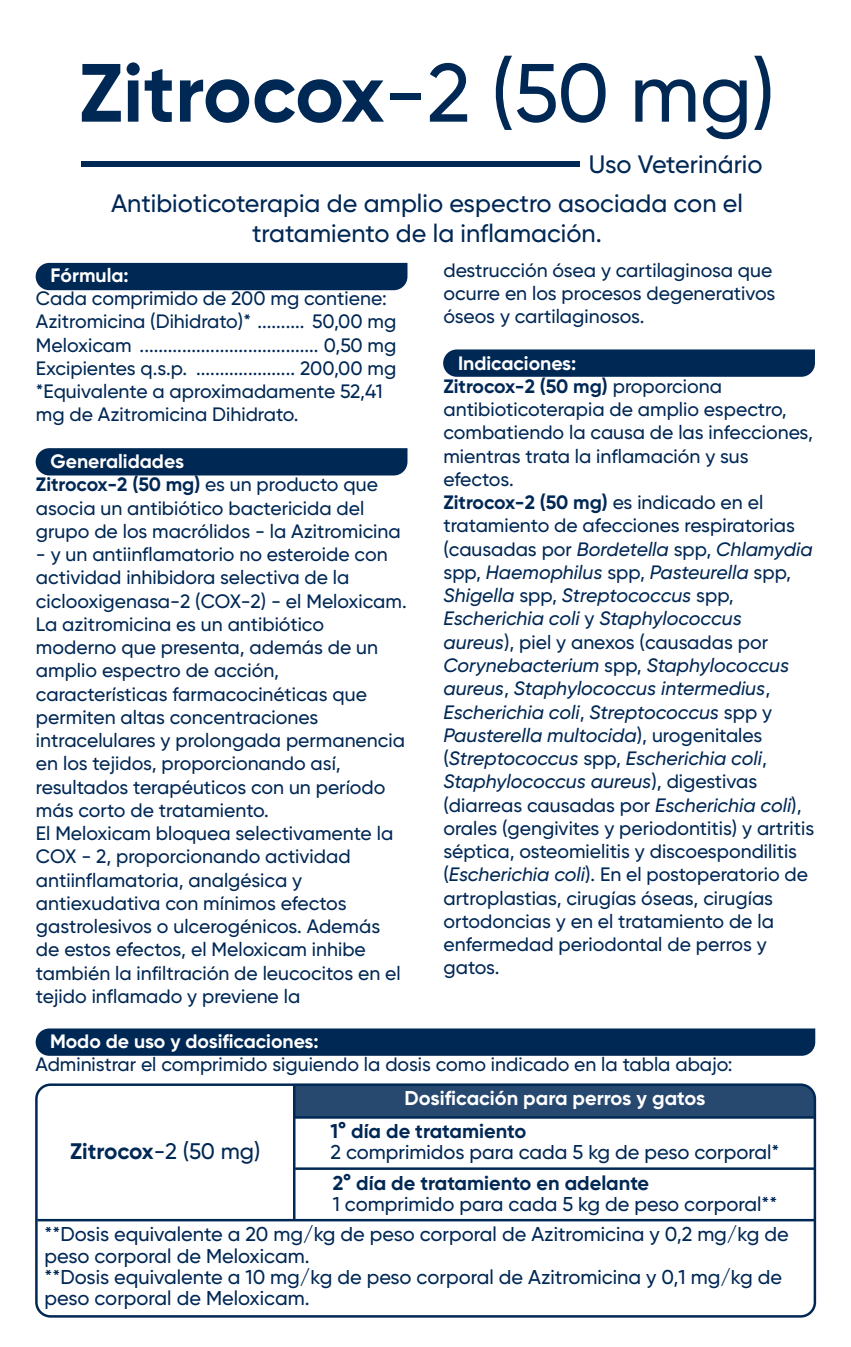
<style>
.page{position:relative;width:851px;height:1347px;background:#fff}
.page>*{position:absolute;margin:0;border:0;box-sizing:border-box;transform-origin:0 0}
.t1{font:700 82.5px "Gilroy";color:#002855}
.t2{font:500 25.25px/39px "Gilroy";color:#002855}
.t3{font:700 22.5px "Gilroy";color:#002855}
.t4{font:500 20px/21.2px "Gilroy";color:#002855}
.t5{font:700 20px "Gilroy";color:#002855}
.t6{font:700 20px "Gilroy";color:#fff}
.t7{font:500 19.5px/23.2px "Gilroy";color:#002855}
.t8{font:700 19.5px "Gilroy";color:#fff}
.s1{font-weight:500}
.s2{font-weight:700;color:#fff}
.s3{font-weight:700}
.s4{font-style:italic}
</style>
<div class="page">
<div style="left:36px;top:263px;width:371px;height:27px;background:#002855"></div>
<div style="left:36px;top:448px;width:371px;height:27px;background:#002855"></div>
<svg style="left:443px;top:349px;width:371px;height:28px"></svg>
<div style="left:36px;top:1028px;width:779px;height:27px;background:#002855"></div>
<div style="left:81px;top:161px;width:498px;height:6px;background:#002855"></div>
<div style="left:295px;top:1086px;width:518px;height:30px;background:#27486f"></div>
<hr style="left:294px;top:1116px;width:521px;height:2px;background:#002855">
<hr style="left:37px;top:1218px;width:777px;height:3px;background:#002855">
<hr style="left:293px;top:1084px;width:2px;height:135px;background:#002855">
<div style="left:35px;top:1083px;width:781px;height:234px;border:2px solid #002855;border-radius:14px"></div>
<hr style="left:295px;top:1167px;width:520px;height:2px;background:#002855">
<h1 class="t1" style="left:79px;top:41px;width:697px">Zitrocox<span class="s1">-2 (50 mg)</span></h1>
<p class="t2" style="left:111px;top:144px;width:653px;text-indent:477px">Uso Veterinário<br>Antibioticoterapia de amplio espectro asociada con el</p>
<p class="t2" style="left:252px;top:213px;width:351px">tratamiento de la inflamación.</p>
<p class="t7" style="left:443px;top:258px;width:333px">destrucción ósea y cartilaginosa que ocurre en los procesos degenerativos óseos y cartilaginosos.</p>
<p class="t7" style="left:443px;top:351px;width:372px;text-indent:15px"><span class="s2">Indicaciones:<br></span><span class="s3">Zitrocox-2 (50 mg)</span> proporciona antibioticoterapia de amplio espectro, combatiendo la causa de las infecciones, mientras trata la inflamación y sus efectos.<br><span class="s3">Zitrocox-2 (50 mg)</span> es indicado en el tratamiento de afecciones respiratorias (causadas por <span class="s4">Bordetella</span> spp, <span class="s4">Chlamydia </span>spp, <span class="s4">Haemophilus</span> spp, <span class="s4">Pasteurella</span> spp, <span class="s4">Shigella</span> spp, <span class="s4">Streptococcus</span> spp, <span class="s4">Escherichia coli</span> y <span class="s4">Staphylococcus aureus</span>), piel y anexos (causadas por <span class="s4">Corynebacterium</span> spp, <span class="s4">Staphylococcus aureus</span>, <span class="s4">Staphylococcus intermedius</span>, <span class="s4">Escherichia coli</span>, <span class="s4">Streptococcus</span> spp y <span class="s4">Pausterella multocida</span>), urogenitales (<span class="s4">Streptococcus</span> spp, <span class="s4">Escherichia coli</span>, <span class="s4">Staphylococcus aureus</span>), digestivas (diarreas causadas por <span class="s4">Escherichia coli</span>), orales (gengivites y periodontitis) y artritis séptica, osteomielitis y discoespondilitis (<span class="s4">Escherichia coli</span>). En el postoperatorio de artroplastias, cirugías óseas, cirugías ortodoncias y en el tratamiento de la enfermedad periodontal de perros y gatos.</p>
<p class="t8" style="left:50px;top:263px;width:80px">Fórmula:</p>
<p class="t7" style="left:36px;top:286px;width:362px">Cada comprimido de 200 mg contiene:<br>Azitromicina (Dihidrato)* .......... 50,00 mg Meloxicam ...................................... 0,50 mg Excipientes q.s.p. ..................... 200,00 mg *Equivalente a aproximadamente 52,41 mg de Azitromicina Dihidrato.</p>
<p class="t7" style="left:36px;top:449px;width:366px;text-indent:15px"><span class="s2">Generalidades<br></span><span class="s3">Zitrocox-2 (50 mg)</span> es un producto que asocia un antibiótico bactericida del grupo de los macrólidos - la Azitromicina</p>
<p class="t7" style="left:36px;top:542px;width:372px">- y un antiinflamatorio no esteroide con actividad inhibidora selectiva de la ciclooxigenasa-2 (COX-2) - el Meloxicam.<br>La azitromicina es un antibiótico moderno que presenta, además de un amplio espectro de acción, características farmacocinéticas que permiten altas concentraciones intracelulares y prolongada permanencia en los tejidos, proporcionando así, resultados terapéuticos con un período más corto de tratamiento.<br>El Meloxicam bloquea selectivamente la COX - 2, proporcionando actividad antiinflamatoria, analgésica y antiexudativa con mínimos efectos gastrolesivos o ulcerogénicos. Además de estos efectos, el Meloxicam inhibe también la infiltración de leucocitos en el tejido inflamado y previene la</p>
<p class="t8" style="left:50px;top:1028px;width:270px">Modo de uso y dosificaciones:</p>
<p class="t7" style="left:35px;top:1052px;width:698px">Administrar el comprimido siguiendo la dosis como indicado en la tabla abajo:</p>
<p class="t6" style="left:404px;top:1086px;width:302px">Dosificación para perros y gatos</p>
<p class="t3" style="left:70px;top:1137px;width:192px">Zitrocox<span class="s1">-2 (50 mg)</span></p>
<p class="t5" style="left:330px;top:1118px;width:197px">1° día de tratamiento</p>
<p class="t4" style="left:330px;top:1141px;width:450px">2 comprimidos para cada 5 kg de peso corporal*</p>
<p class="t5" style="left:333px;top:1170px;width:318px">2° día de tratamiento en adelante</p>
<p class="t4" style="left:45px;top:1188px;width:745px;line-height:30.5px;text-indent:288px">1 comprimido para cada 5 kg de peso corporal** **Dosis equivalente a 20 mg/kg de peso corporal de Azitromicina y 0,2 mg/kg de</p>
<p class="t4" style="left:45px;top:1244px;width:738px">peso corporal de Meloxicam.<br>**Dosis equivalente a 10 mg/kg de peso corporal de Azitromicina y 0,1 mg/kg de peso corporal de Meloxicam.</p>
</div>
